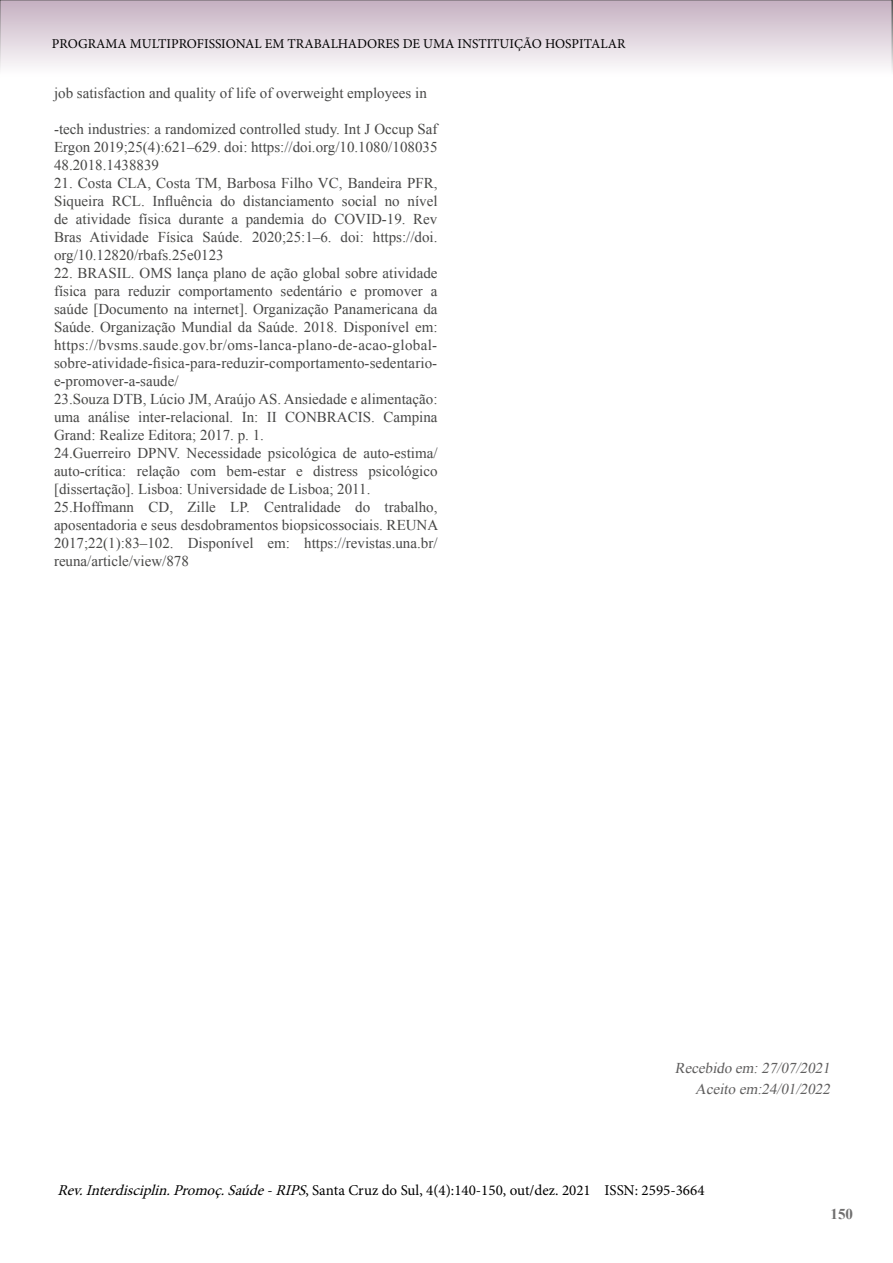
<style>
.page{position:relative;width:893px;height:1263px;background:#fff}
.page>*{position:absolute;margin:0;border:0;box-sizing:border-box;transform-origin:0 0}
.t1{font:15px/18px "Times New Roman";color:#474746;text-align:justify}
.t2{font:15px "Minion Pro";color:#000}
.t3{font:italic 15px/21px "Times New Roman";color:#5f5e5e;text-align:right}
.t4{font:700 15px "Times New Roman";color:#706f6f}
.t5{font:13.5px "Minion Pro";color:#000}
.s1{font-style:italic}
</style>
<div class="page">
<svg style="left:0;top:0;width:893px;height:72px"></svg>
<p class="t5" style="left:52px;top:35px;width:575px">PROGRAMA MULTIPROFISSIONAL EM TRABALHADORES DE UMA INSTITUIÇÃO HOSPITALAR</p>
<p class="t1" style="left:54px;top:83px;width:374px">job satisfaction and quality of life of overweight employees in</p>
<p class="t1" style="left:54px;top:119px;width:385px">-tech industries: a randomized controlled study. Int J Occup Saf Ergon 2019;25(4):621–629. doi: https://doi.org/10.1080/108035<br>48.2018.1438839</p>
<p class="t1" style="left:54px;top:173px;width:385px">21. Costa CLA, Costa TM, Barbosa Filho VC, Bandeira PFR, Siqueira RCL. Influência do distanciamento social no nível de atividade física durante a pandemia do COVID-19. Rev Bras Atividade Física Saúde. 2020;25:1–6. doi: https://doi. org/10.12820/rbafs.25e0123</p>
<p class="t1" style="left:54px;top:263px;width:386px;text-align:left">22. BRASIL. OMS lança plano de ação global sobre atividade física para reduzir comportamento sedentário e promover a saúde [Documento na internet]. Organização Panamericana da Saúde. Organização Mundial da Saúde. 2018. Disponível em: https://bvsms.saude.gov.br/oms-lanca-plano-de-acao-global&shy;sobre-atividade-fisica-para-reduzir-comportamento-sedentario&shy;e-promover-a-saude/<br>23.Souza DTB, Lúcio JM, Araújo AS. Ansiedade e alimentação: uma análise inter-relacional. In: II CONBRACIS. Campina Grand: Realize Editora; 2017. p. 1.<br>24.Guerreiro DPNV. Necessidade psicológica de auto-estima/ auto-crítica: relação com bem-estar e distress psicológico [dissertação]. Lisboa: Universidade de Lisboa; 2011.<br>25.Hoffmann CD, Zille LP. Centralidade do trabalho, aposentadoria e seus desdobramentos biopsicossociais. REUNA 2017;22(1):83–102. Disponível em: https://revistas.una.br/ reuna/article/view/878</p>
<p class="t3" style="left:675px;top:1057px;width:160px">Recebido em:27/07/2021<br>Aceito em:24/01/2022</p>
<p class="t2" style="left:57px;top:1180px;width:649px"><span class="s1">Rev.Interdisciplin.Promoç.Saúde-RIPS</span>, Santa Cruz do Sul, 4(4):140-150, out/dez. 2021 ISSN: 2595-3664</p>
<p class="t4" style="left:831px;top:1204px;width:24px">150</p>
</div>
